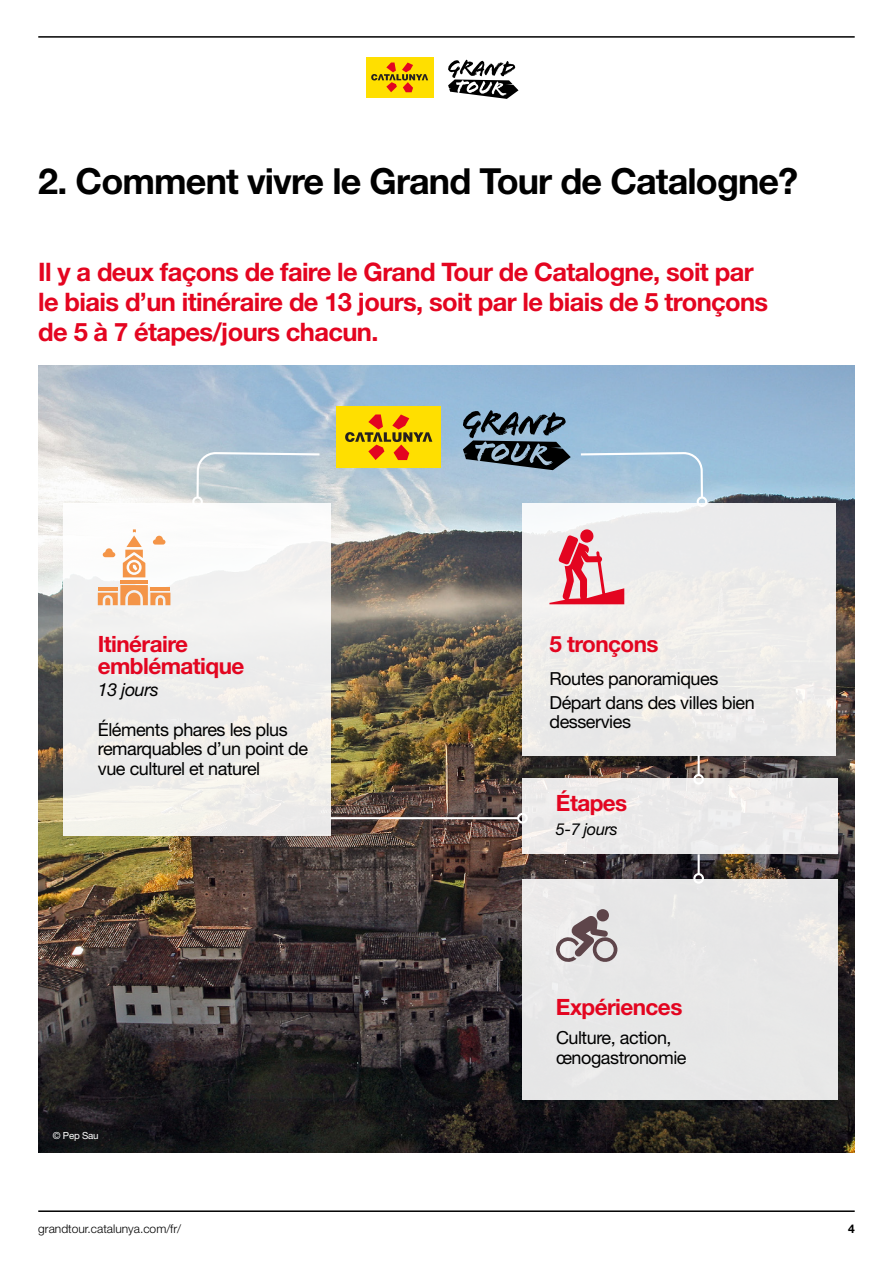
<style>
.page{position:relative;width:893px;height:1263px;background:#fff}
.page>*{position:absolute;margin:0;border:0;box-sizing:border-box;transform-origin:0 0}
.t1{font:700 36px "Helvetica Neue LT Std";letter-spacing:-.025em;color:#000}
.t2{font:700 25.5px/30px "Helvetica Neue LT Std";letter-spacing:-.025em;color:#e40520}
.t3{font:700 22.5px/22px "Helvetica Neue LT Std";letter-spacing:-.025em;color:#e30520}
.t4{font:18px/19.5px "Helvetica Neue LT Std";letter-spacing:-.025em;color:#000}
.t5{font:italic 18px "Helvetica Neue LT Std";letter-spacing:-.025em;color:#000}
.t6{font:italic 16.5px "Helvetica Neue LT Std";letter-spacing:-.025em;color:#000}
.t7{font:300 12px "Helvetica Neue LT Std";color:#000}
.t8{font:700 12px "Helvetica Neue LT Std";color:#000}
.t9{font:9.75px "Helvetica Neue LT Std";letter-spacing:-.025em;color:#fff}
</style>
<div class="page">
<hr style="left:38px;top:36px;width:817px;height:2px;background:#000">
<hr style="left:38px;top:1210px;width:817px;height:2px;background:#000">
<div style="left:366px;top:57px;width:68px;height:40px;background:#ffdf00"></div>
<svg style="left:371px;top:63px;width:57px;height:29px"></svg>
<svg style="left:448px;top:60px;width:70px;height:39px"></svg>
<img style="left:38px;top:366px;width:817px;height:786px">
<div style="left:522px;top:503px;width:314px;height:252px;background:#ecebeb"></div>
<div style="left:64px;top:503px;width:267px;height:332px;background:linear-gradient(to right,#f2f2f0,#f2f1ef)"></div>
<svg style="left:195px;top:452px;width:127px;height:48px;background:#b9ccd5"></svg>
<div style="left:192px;top:496px;width:11px;height:11px;border:2px solid #fff;border-radius:50%"></div>
<svg style="left:579px;top:452px;width:125px;height:48px;background:#a8c6dc"></svg>
<div style="left:697px;top:496px;width:10px;height:11px;border:2px solid #fff;border-radius:50%"></div>
<svg style="left:549px;top:529px;width:75px;height:75px"></svg>
<div style="left:522px;top:778px;width:316px;height:76px;background:#ebeaea"></div>
<div style="left:522px;top:879px;width:316px;height:221px;background:#e7e7e7"></div>
<svg style="left:153px;top:536px;width:13px;height:9px"></svg>
<svg style="left:103px;top:548px;width:12px;height:9px"></svg>
<hr style="left:120px;top:580px;width:28px;height:3px;background:#f49548">
<svg style="left:98px;top:585px;width:72px;height:20px"></svg>
<svg style="left:123px;top:529px;width:22px;height:48px"></svg>
<hr style="left:698px;top:755px;width:2px;height:20px;background:#fff">
<div style="left:693px;top:774px;width:11px;height:10px;border:2px solid #fff;border-radius:50%"></div>
<hr style="left:698px;top:854px;width:2px;height:20px;background:#fff">
<div style="left:693px;top:873px;width:11px;height:11px;border:2px solid #fff;border-radius:50%"></div>
<hr style="left:331px;top:817px;width:187px;height:2px;background:#fff">
<div style="left:517px;top:813px;width:11px;height:10px;border:2px solid #fff;border-radius:50%"></div>
<svg style="left:556px;top:915px;width:61px;height:50px"></svg>
<div style="left:597px;top:909px;width:12px;height:12px;background:#5e454a;border-radius:50%"></div>
<div style="left:337px;top:407px;width:104px;height:61px;background:#ffdf00"></div>
<svg style="left:345px;top:414px;width:87px;height:46px"></svg>
<svg style="left:463px;top:410px;width:108px;height:60px;background:#596d7d"></svg>
<h1 class="t1" style="left:38px;top:159px;width:761px">2. Comment vivre le Grand Tour de Catalogne?</h1>
<h2 class="t2" style="left:38px;top:256px;width:732px">Il y a deux façons de faire le Grand Tour de Catalogne, soit par le biais d’un itinéraire de 13 jours, soit par le biais de 5 tronçons de 5 à 7 étapes/jours chacun.</h2>
<p class="t3" style="left:98px;top:633px;width:148px">Itinéraire emblématique</p>
<p class="t5" style="left:98px;top:678px;width:62px">13 jours</p>
<p class="t4" style="left:98px;top:719px;width:212px">Éléments phares les plus remarquables d’un point de vue culturel et naturel</p>
<p class="t9" style="left:53px;top:1130px;width:47px">© Pep Sau</p>
<p class="t3" style="left:549px;top:633px;width:111px">5 tronçons</p>
<p class="t4" style="left:549px;top:666px;width:207px;line-height:23.9px">Routes panoramiques<br>Départ dans des villes bien</p>
<p class="t4" style="left:549px;top:712px;width:83px">desservies</p>
<p class="t3" style="left:556px;top:791px;width:73px">Étapes</p>
<p class="t6" style="left:556px;top:819px;width:63px">5-7 jours</p>
<p class="t3" style="left:556px;top:995px;width:128px">Expériences</p>
<p class="t4" style="left:556px;top:1028px;width:132px">Culture, action, œnogastronomie</p>
<p class="t7" style="left:38px;top:1221px;width:144px">grandtour.catalunya.com/fr/</p>
<p class="t8" style="left:848px;top:1221px;width:8px">4</p>
</div>
